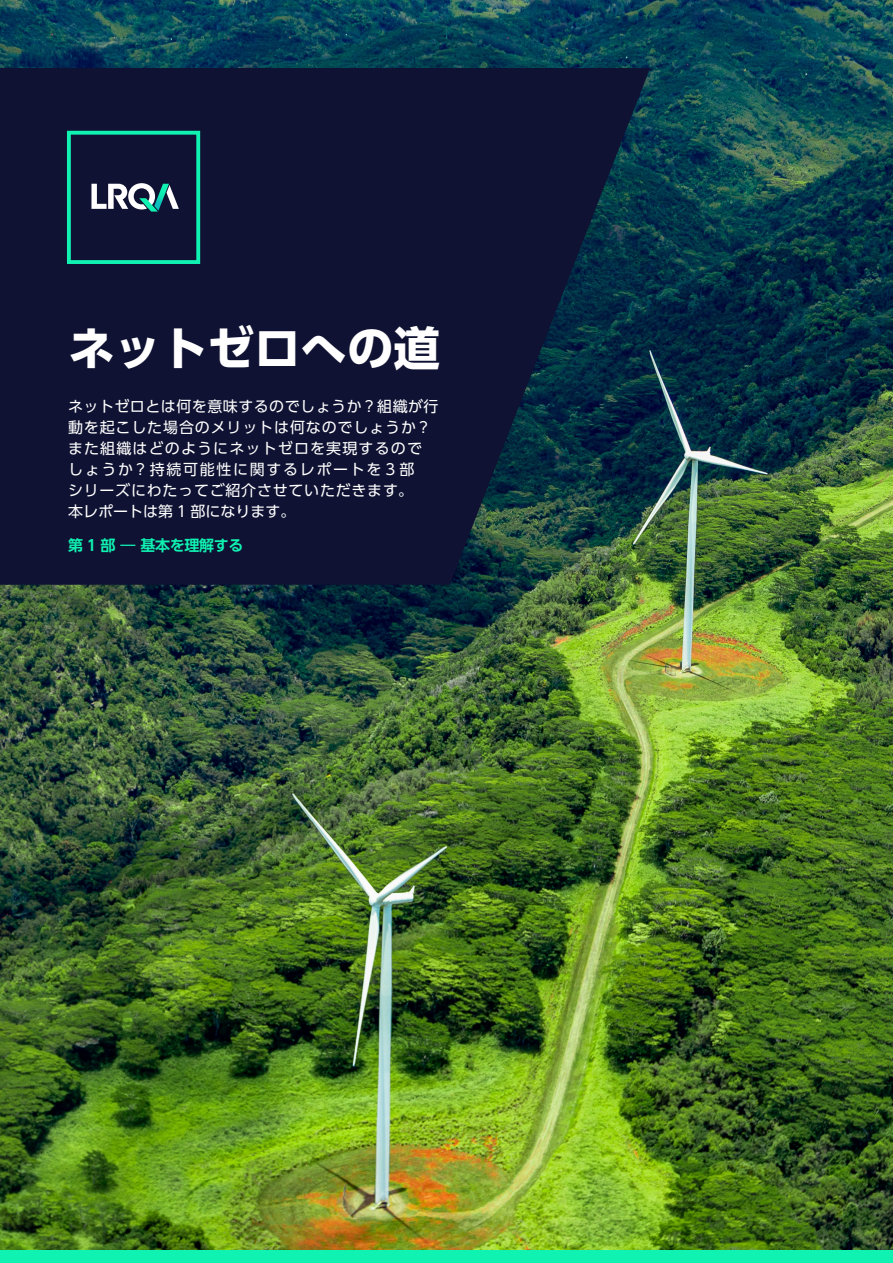
<style>
.page{position:relative;width:893px;height:1263px;background:#fff}
.page>*{position:absolute;margin:0;border:0;box-sizing:border-box;transform-origin:0 0}
.t1{font:700 46.5px "UD Shin Go Pro";color:#fff}
.t2{font:15px/21px "UD Shin Go Pro";letter-spacing:.055em;color:#fff}
.t3{font:700 15px "UD Shin Go Pro De";letter-spacing:-.02em;color:#0ff2b2}
</style>
<div class="page">
<img style="left:0;top:0;width:893px;height:1250px">
<svg style="left:0;top:68px;width:652px;height:517px;background:#0f1834"></svg>
<div style="left:0;top:1250px;width:893px;height:13px;background:#0ff2b2"></div>
<svg style="left:91px;top:183px;width:88px;height:29px"></svg>
<div style="left:67px;top:131px;width:133px;height:133px;border:4px solid #0ff2b2"></div>
<h1 class="t1" style="left:68px;top:311px;width:374px">ネットゼロへの道</h1>
<p class="t2" style="left:68px;top:396px;width:372px">ネットゼロとは何を意味するのでしょうか？組織が行動を起こした場合のメリットは何なのでしょうか？また組織はどのようにネットゼロを実現するのでしょうか？持続可能性に関するレポートを 3 部<br>シリーズにわたってご紹介させていただきます。<br>本レポートは第 1 部になります。</p>
<p class="t3" style="left:68px;top:533px;width:177px">第 1 部 ― 基本を理解する</p>
</div>
